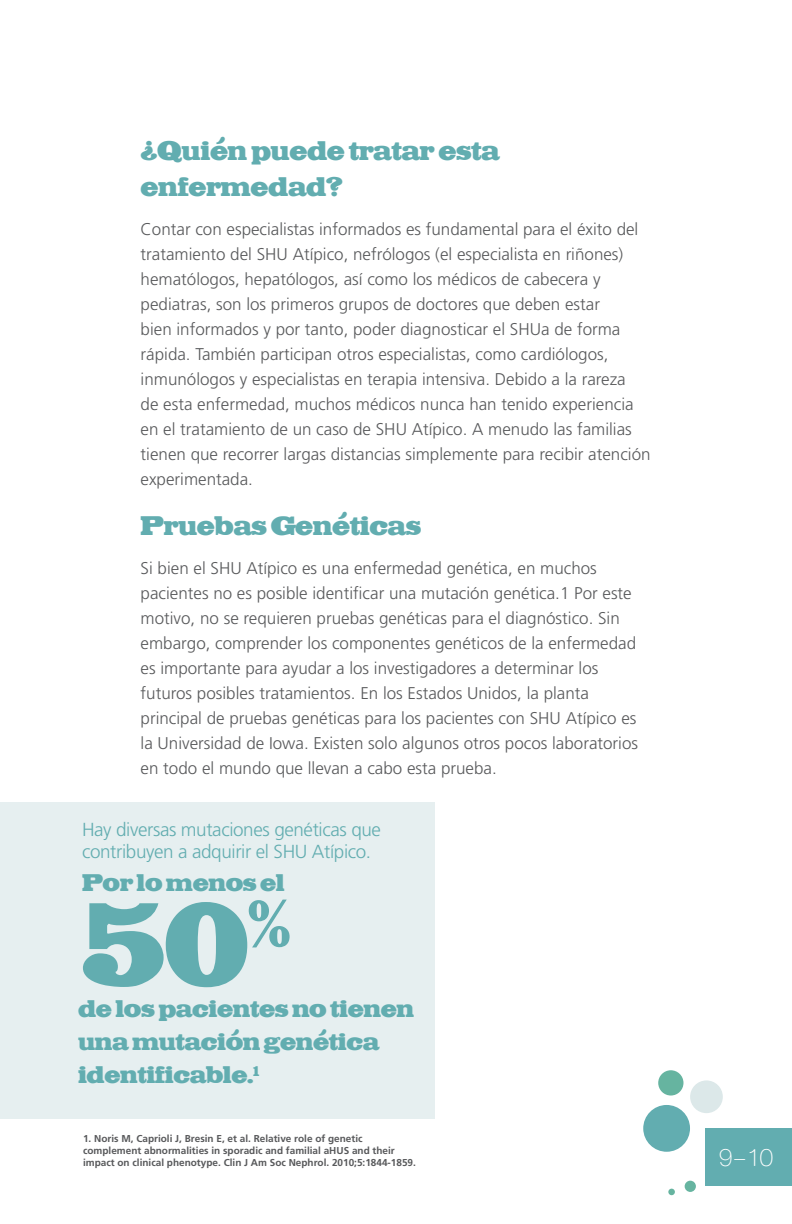
<style>
.page{position:relative;width:792px;height:1224px;background:#fff}
.page>*{position:absolute;margin:0;border:0;box-sizing:border-box;transform-origin:0 0}
.t1{font:800 114px "Egypto";color:#62adb0;scale:.9 1}
.t2{font:800 26.2px/35.8px "Egypto";letter-spacing:-.02em;color:#62adb0;scale:.9 1}
.t3{font:26.2px "Nimbus Sans Novus T Light Ro 1";color:#fff}
.t4{font:800 23.4px/33px "Egypto";letter-spacing:-.02em;color:#62adb0;scale:.9 1}
.t5{font:300 18.8px/21.8px "Frutiger";letter-spacing:-.02em;color:#62adb0}
.t6{font:300 17px/25px "Frutiger";color:#58595b}
.t7{font:700 10px/12px "Frutiger";color:#58595b}
</style>
<div class="page">
<div style="left:0;top:803px;width:434px;height:316px;background:#e6eff0"></div>
<div style="left:705px;top:1128px;width:87px;height:58px;background:#62adb0"></div>
<div style="left:690px;top:1080px;width:33px;height:33px;background:#dce8e9;border-radius:50%"></div>
<div style="left:643px;top:1105px;width:47px;height:47px;background:#62adb0;border-radius:50%"></div>
<div style="left:685px;top:1181px;width:11px;height:11px;background:#66b4a0;border-radius:50%"></div>
<div style="left:668px;top:1189px;width:7px;height:6px;background:#66b4a0;border-radius:50%"></div>
<div style="left:658px;top:1070px;width:26px;height:26px;background:#66b4a0;border-radius:50%"></div>
<h2 class="t2" style="left:141px;top:132px;width:401px">¿Quién puede tratar esta enfermedad?</h2>
<p class="t6" style="left:141px;top:217px;width:512px">Contar con especialistas informados es fundamental para el éxito del tratamiento del SHU Atípico, nefrólogos (el especialista en riñones) hematólogos, hepatólogos, así como los médicos de cabecera y pediatras, son los primeros grupos de doctores que deben estar<br>bien informados y por tanto, poder diagnosticar el SHUa de forma rápida. También participan otros especialistas, como cardiólogos, inmunólogos y especialistas en terapia intensiva. Debido a la rareza<br>de esta enfermedad, muchos médicos nunca han tenido experiencia en el tratamiento de un caso de SHU Atípico. A menudo las familias tienen que recorrer largas distancias simplemente para recibir atención experimentada.</p>
<h2 class="t2" style="left:141px;top:506px;width:314px">Pruebas Genéticas</h2>
<p class="t6" style="left:141px;top:555px;width:499px">Si bien el SHU Atípico es una enfermedad genética, en muchos pacientes no es posible identificar una mutación genética.1 Por este motivo, no se requieren pruebas genéticas para el diagnóstico. Sin embargo, comprender los componentes genéticos de la enfermedad es importante para ayudar a los investigadores a determinar los futuros posibles tratamientos. En los Estados Unidos, la planta principal de pruebas genéticas para los pacientes con SHU Atípico es la Universidad de Iowa. Existen solo algunos otros pocos laboratorios en todo el mundo que llevan a cabo esta prueba.</p>
<p class="t5" style="left:82px;top:819px;width:301px">Hay diversas mutaciones genéticas que contribuyen a adquirir el SHU Atípico.</p>
<h3 class="t4" style="left:82px;top:865px;width:227px">Por lo menos el</h3>
<h1 class="t1" style="left:82px;top:863px;width:234px">50<sup>%</sup></h1>
<h3 class="t4" style="left:78px;top:991px;width:375px">de los pacientes no tienen una mutación genética identificable.<sup>1</sup></h3>
<p class="t7" style="left:83px;top:1132px;width:334px">1. Noris M, Caprioli J, Bresin E, et al. Relative role of genetic complement abnormalities in sporadic and familial aHUS and their impact on clinical phenotype. Clin J Am Soc Nephrol. 2010;5:1844-1859.</p>
<h2 class="t3" style="left:718px;top:1143px;width:57px">9–10</h2>
</div>
